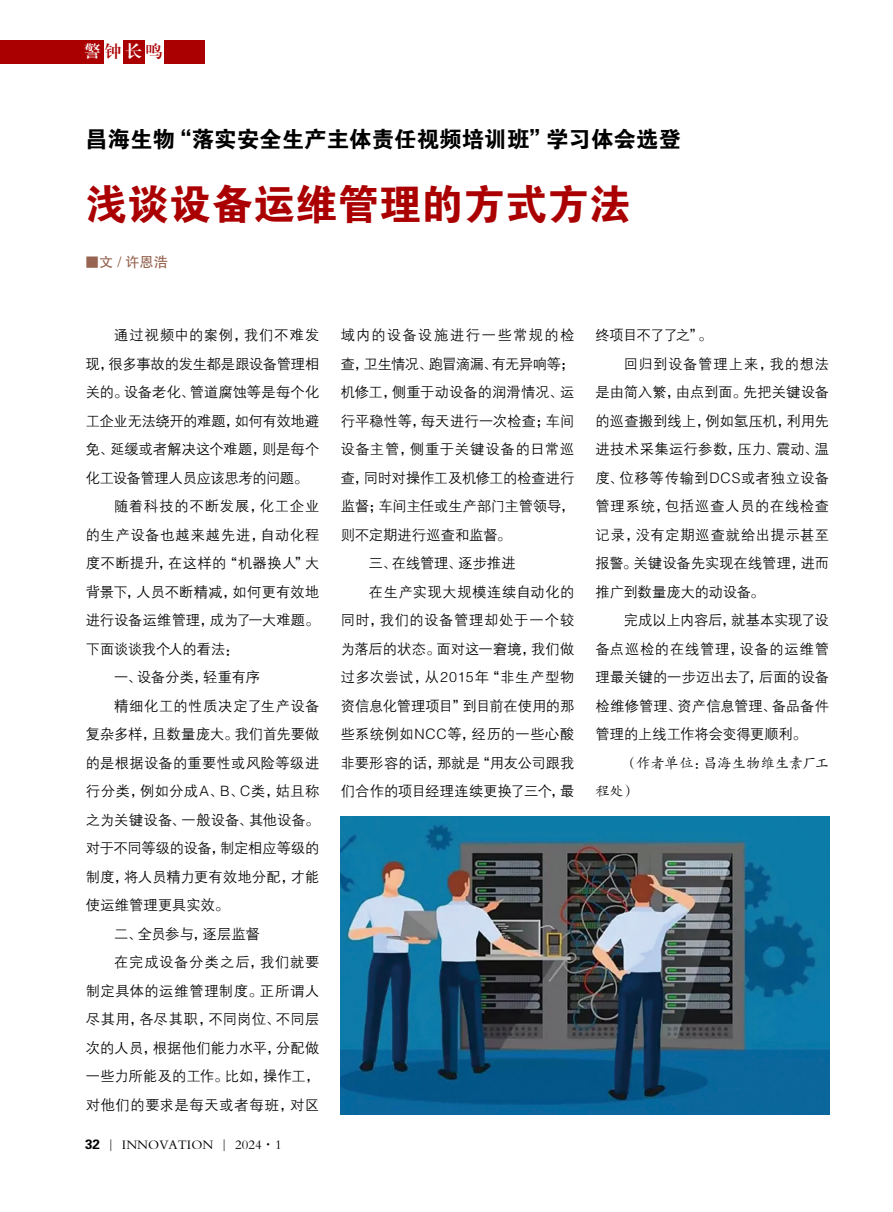
<style>
.page{position:relative;width:893px;height:1212px;background:#fff}
.page>*{position:absolute;margin:0;border:0;box-sizing:border-box;transform-origin:0 0}
.t1{font:42px "FZDHTJW GB1 0";color:#ab0002}
.t2{font:22.5px "FZDHTJW GB1 0";color:#000}
.t3{font:16.5px "FZXBSJW GB1 0";color:#fff}
.t4{font:14.25px "FZZDXJW GB1 0";letter-spacing:.015em;color:#000}
.t5{font:14.25px "FZZDXJW GB1 0";letter-spacing:.04em;color:#000}
.t6{font:14.25px "FZZDXJW GB1 0";letter-spacing:.05em;color:#000}
.t7{font:14.25px "FZZDXJW GB1 0";letter-spacing:-.01em;color:#000}
.t8{font:14.25px "FZZDXJW GB1 0";letter-spacing:-.015em;color:#000}
.t9{font:14.25px "FZZDXJW GB1 0";letter-spacing:-.005em;color:#000}
.t10{font:14.25px "FZZDXJW GB1 0";letter-spacing:.045em;color:#000}
.t11{font:14.25px "FZZDXJW GB1 0";letter-spacing:.06em;color:#000}
.t12{font:14.25px "FZZDXJW GB1 0";letter-spacing:.035em;color:#000}
.t13{font:14.25px "FZZDXJW GB1 0";letter-spacing:.065em;color:#000}
.t14{font:14.25px "FZZDXJW GB1 0";letter-spacing:.055em;color:#000}
.t15{font:14.25px "FZZDXJW GB1 0";letter-spacing:-.035em;color:#000}
.t16{font:14.25px/28.5px "FZKTJW GB1 0";letter-spacing:-.005em;color:#000}
.t17{font:14.25px "FZZDXJW GB1 0";letter-spacing:-.025em;color:#000}
.t18{font:14.25px "FZZDXJW GB1 0";letter-spacing:.1em;color:#000}
.t19{font:14.25px "FZZDXJW GB1 0";letter-spacing:-.02em;color:#000}
.t20{font:14.25px "FZZDXJW GB1 0";letter-spacing:-.06em;color:#000}
.t21{font:14.25px "FZHTJW GB1 0";color:#966450}
.t22{font:13.5px "FZBSK GBK1 0";color:#000}
.s1{color:#ab0002}
.s2{font-family:"FZDHTJW GB1 0"}
</style>
<div class="page">
<div style="left:0;top:40px;width:204px;height:23px;background:#ab0002"></div>
<div style="left:104px;top:40px;width:18px;height:23px;background:#fff"></div>
<div style="left:145px;top:40px;width:18px;height:23px;background:#fff"></div>
<img style="left:341px;top:816px;width:488px;height:298px">
<p class="t3" style="left:84px;top:43px;width:80px">警<span class="s1">钟</span>长<span class="s1">鸣</span></p>
<h2 class="t2" style="left:85px;top:127px;width:597px">昌海生物“落实安全生产主体责任视频培训班”学习体会选登</h2>
<h1 class="t1" style="left:85px;top:181px;width:547px">浅谈设备运维管理的方式方法</h1>
<p class="t21" style="left:85px;top:254px;width:85px">■文 / 许恩浩</p>
<p class="t11" style="left:114px;top:328px;width:207px">通过视频中的案例，我们不难发</p>
<p class="t8" style="left:86px;top:356px;width:235px">现，很多事故的发生都是跟设备管理相</p>
<p class="t4" style="left:86px;top:385px;width:235px">关的。设备老化、管道腐蚀等是每个化</p>
<p class="t8" style="left:86px;top:413px;width:235px">工企业无法绕开的难题，如何有效地避</p>
<p class="t4" style="left:86px;top:442px;width:235px">免、延缓或者解决这个难题，则是每个</p>
<p class="t17" style="left:86px;top:470px;width:224px">化工设备管理人员应该思考的问题。</p>
<p class="t11" style="left:114px;top:499px;width:207px">随着科技的不断发展，化工企业</p>
<p class="t11" style="left:86px;top:527px;width:235px">的生产设备也越来越先进，自动化程</p>
<p class="t5" style="left:86px;top:556px;width:235px">度不断提升，在这样的“机器换人”大</p>
<p class="t4" style="left:86px;top:584px;width:235px">背景下，人员不断精减，如何更有效地</p>
<p class="t9" style="left:86px;top:613px;width:235px">进行设备运维管理，成为了一大难题。</p>
<p class="t8" style="left:86px;top:641px;width:154px">下面谈谈我个人的看法：</p>
<p class="t4" style="left:114px;top:670px;width:147px">一、设备分类，轻重有序</p>
<p class="t10" style="left:114px;top:698px;width:207px">精细化工的性质决定了生产设备</p>
<p class="t4" style="left:86px;top:727px;width:235px">复杂多样，且数量庞大。我们首先要做</p>
<p class="t4" style="left:86px;top:755px;width:235px">的是根据设备的重要性或风险等级进</p>
<p class="t5" style="left:86px;top:784px;width:235px">行分类，例如分成A、B、C类，姑且称</p>
<p class="t4" style="left:86px;top:812px;width:235px">之为关键设备、一般设备、其他设备。</p>
<p class="t7" style="left:86px;top:841px;width:235px">对于不同等级的设备，制定相应等级的</p>
<p class="t4" style="left:86px;top:869px;width:235px">制度，将人员精力更有效地分配，才能</p>
<p class="t4" style="left:86px;top:898px;width:145px">使运维管理更具实效。</p>
<p class="t4" style="left:114px;top:926px;width:147px">二、全员参与，逐层监督</p>
<p class="t13" style="left:114px;top:955px;width:207px">在完成设备分类之后，我们就要</p>
<p class="t10" style="left:86px;top:983px;width:235px">制定具体的运维管理制度。正所谓人</p>
<p class="t4" style="left:86px;top:1012px;width:235px">尽其用，各尽其职，不同岗位、不同层</p>
<p class="t4" style="left:86px;top:1040px;width:235px">次的人员，根据他们能力水平，分配做</p>
<p class="t4" style="left:86px;top:1069px;width:235px">一些力所能及的工作。比如，操作工，</p>
<p class="t10" style="left:86px;top:1097px;width:235px">对他们的要求是每天或者每班，对区</p>
<p class="t22" style="left:85px;top:1137px;width:198px"><span class="s2">32</span> | INNOVATION | 2024·1</p>
<p class="t18" style="left:341px;top:328px;width:235px">域内的设备设施进行一些常规的检</p>
<p class="t15" style="left:341px;top:356px;width:235px">查，卫生情况、跑冒滴漏、有无异响等；</p>
<p class="t4" style="left:341px;top:385px;width:235px">机修工，侧重于动设备的润滑情况、运</p>
<p class="t4" style="left:341px;top:413px;width:235px">行平稳性等，每天进行一次检查；车间</p>
<p class="t13" style="left:341px;top:442px;width:235px">设备主管，侧重于关键设备的日常巡</p>
<p class="t8" style="left:341px;top:470px;width:235px">查，同时对操作工及机修工的检查进行</p>
<p class="t7" style="left:341px;top:499px;width:235px">监督；车间主任或生产部门主管领导，</p>
<p class="t4" style="left:341px;top:527px;width:172px">则不定期进行巡查和监督。</p>
<p class="t4" style="left:369px;top:556px;width:148px">三、在线管理、逐步推进</p>
<p class="t12" style="left:369px;top:584px;width:207px">在生产实现大规模连续自动化的</p>
<p class="t6" style="left:341px;top:613px;width:235px">同时，我们的设备管理却处于一个较</p>
<p class="t4" style="left:341px;top:641px;width:235px">为落后的状态。面对这一窘境，我们做</p>
<p class="t5" style="left:341px;top:670px;width:235px">过多次尝试，从2015年“非生产型物</p>
<p class="t7" style="left:341px;top:698px;width:235px">资信息化管理项目”到目前在使用的那</p>
<p class="t5" style="left:341px;top:727px;width:235px">些系统例如NCC等，经历的一些心酸</p>
<p class="t4" style="left:341px;top:755px;width:235px">非要形容的话，那就是“用友公司跟我</p>
<p class="t4" style="left:341px;top:784px;width:235px">们合作的项目经理连续更换了三个，最</p>
<p class="t20" style="left:596px;top:328px;width:118px">终项目不了了之”。</p>
<p class="t14" style="left:624px;top:356px;width:207px">回归到设备管理上来，我的想法</p>
<p class="t4" style="left:596px;top:385px;width:235px">是由简入繁，由点到面。先把关键设备</p>
<p class="t4" style="left:596px;top:413px;width:235px">的巡查搬到线上，例如氢压机，利用先</p>
<p class="t12" style="left:596px;top:442px;width:235px">进技术采集运行参数，压力、震动、温</p>
<p class="t6" style="left:596px;top:470px;width:235px">度、位移等传输到DCS或者独立设备</p>
<p class="t14" style="left:596px;top:499px;width:235px">管理系统，包括巡查人员的在线检查</p>
<p class="t6" style="left:596px;top:527px;width:235px">记录，没有定期巡查就给出提示甚至</p>
<p class="t9" style="left:596px;top:556px;width:235px">报警。关键设备先实现在线管理，进而</p>
<p class="t7" style="left:596px;top:584px;width:170px">推广到数量庞大的动设备。</p>
<p class="t19" style="left:624px;top:613px;width:207px">完成以上内容后，就基本实现了设</p>
<p class="t6" style="left:596px;top:641px;width:235px">备点巡检的在线管理，设备的运维管</p>
<p class="t4" style="left:596px;top:670px;width:235px">理最关键的一步迈出去了，后面的设备</p>
<p class="t4" style="left:596px;top:698px;width:235px">检维修管理、资产信息管理、备品备件</p>
<p class="t9" style="left:596px;top:727px;width:213px">管理的上线工作将会变得更顺利。</p>
<p class="t16" style="left:596px;top:749px;width:235px;text-indent:28px">（作者单位：昌海生物维生素厂工程处）</p>
</div>
